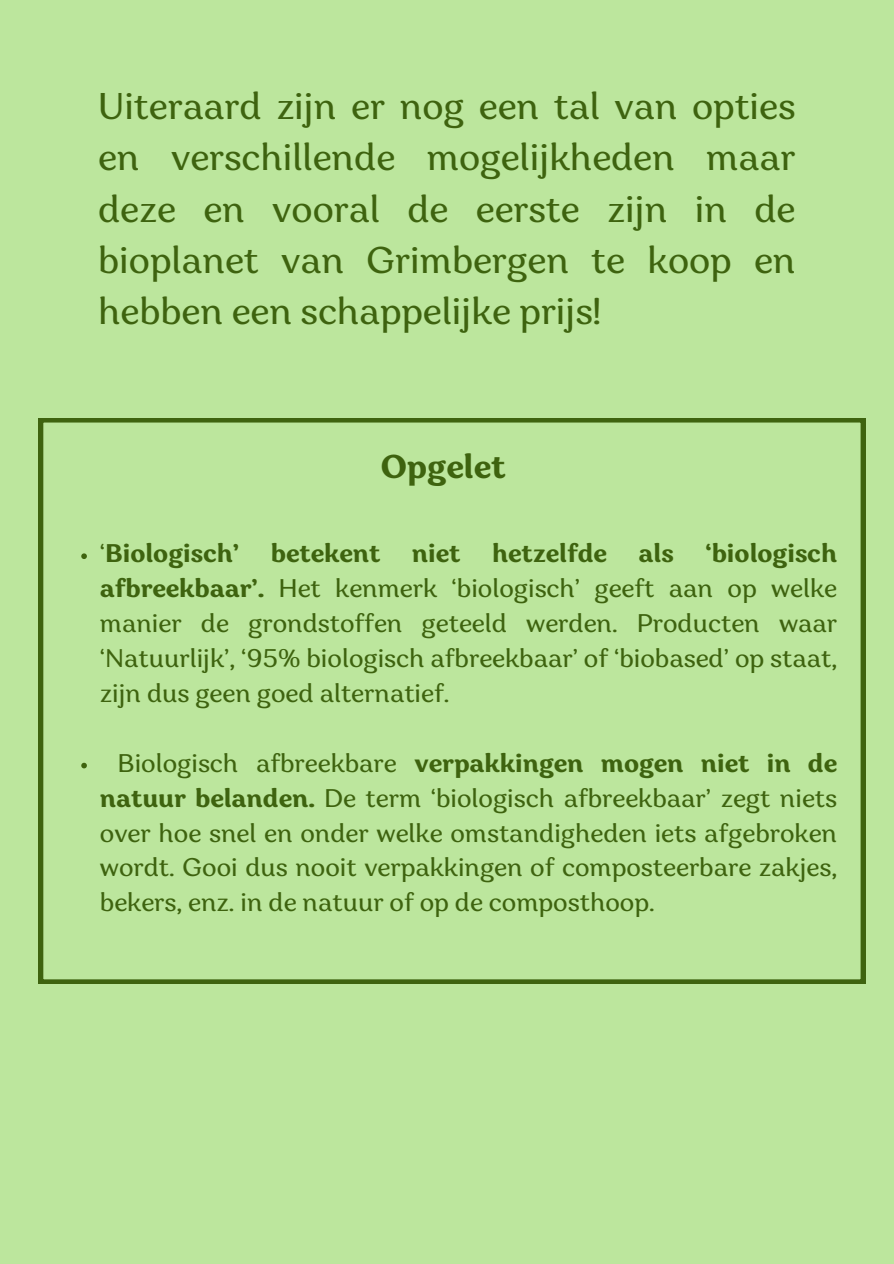
<style>
.page{position:relative;width:894px;height:1264px;background:#fff}
.page>*{position:absolute;margin:0;border:0;box-sizing:border-box;transform-origin:0 0}
.t1{font:37.2px/51.3px "Garbata";color:#3e630f;text-align:justify}
.t2{font:700 33px "Garbata";color:#3e630f}
.t3{font:25.5px/34.8px "Garbata";color:#3e630f;text-align:justify}
.s1{font-weight:700}
</style>
<div class="page">
<div style="left:0;top:0;width:893px;height:1263px;background:#bce69d"></div>
<svg style="left:39px;top:418px;width:825px;height:565px"></svg>
<h1 class="t1" style="left:98px;top:84px;width:698px">Uiteraard zijn er nog een tal van opties en verschillende mogelijkheden maar deze en vooral de eerste zijn in de bioplanet van Grimbergen te koop en hebben een schappelijke prijs!</h1>
<p class="t2" style="left:380px;top:455px;width:126px">Opgelet</p>
<p class="t3" style="left:100px;top:539px;width:738px">‘<span class="s1">Biologisch’ betekent niet hetzelfde als ‘biologisch afbreekbaar’.</span> Het kenmerk ‘biologisch’ geeft aan op welke manier de grondstoffen geteeld werden. Producten waar ‘Natuurlijk’, ‘95% biologisch afbreekbaar’ of ‘biobased’ op staat, zijn dus geen goed alternatief.</p>
<p class="t3" style="left:100px;top:748px;width:738px;text-indent:18px">Biologisch afbreekbare <span class="s1">verpakkingen mogen niet in de natuur belanden.</span> De term ‘biologisch afbreekbaar’ zegt niets over hoe snel en onder welke omstandigheden iets afgebroken wordt. Gooi dus nooit verpakkingen of composteerbare zakjes, bekers, enz. in de natuur of op de composthoop.</p>
</div>
